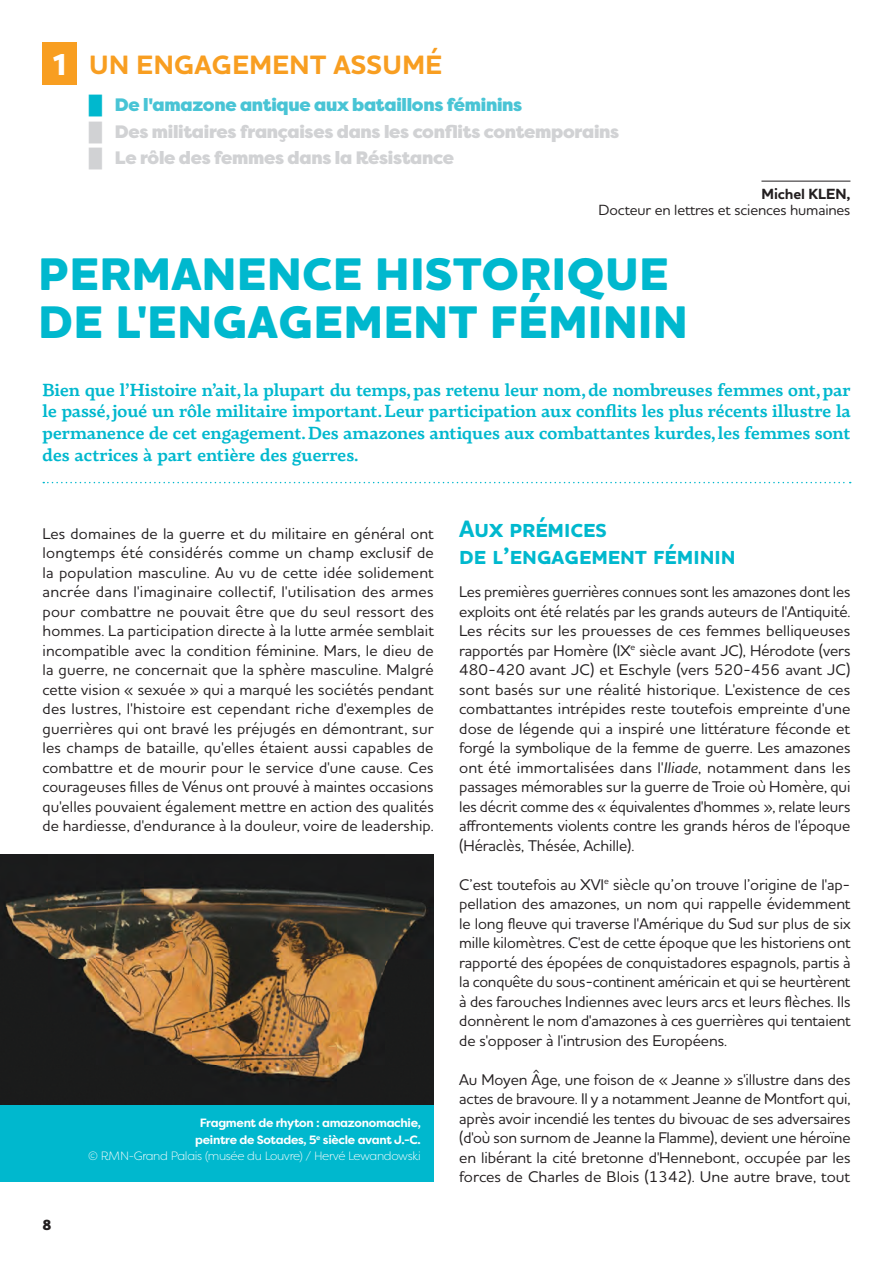
<style>
.page{position:relative;width:893px;height:1263px;background:#fff}
.page>*{position:absolute;margin:0;border:0;box-sizing:border-box;transform-origin:0 0}
.t1{font:800 46.5px/48px "Houschka Pro";letter-spacing:.015em;color:#00b8ce}
.t2{font:700 27px "Houschka Pro";letter-spacing:.015em;color:#f89e21}
.t3{font:700 24px/27px "Houschka Pro";color:#00b8ce}
.t4{font:700 18px/21.6px "Basco Std";letter-spacing:-.005em;color:#00b8ce;text-align:justify}
.t5{font:900 18px/26.4px "Filson Pro";letter-spacing:-.015em;color:#d1d2d4}
.t6{font:900 18px "Filson Pro";letter-spacing:-.015em;color:#49c4d5}
.t7{font:500 15.75px/19.5px "Houschka Pro";letter-spacing:-.005em;color:#231f20;text-align:justify}
.t8{font:500 15px "Houschka Pro";letter-spacing:-.01em;color:#231f20}
.t9{font:700 15px "Houschka Pro";letter-spacing:-.01em;color:#231f20}
.t10{font:800 15px "Houschka Pro";color:#231f20}
.t11{font:700 12px/16.5px "Filson Pro";letter-spacing:-.025em;color:#fff;text-align:right}
.s1{font-family:"Filson Pro";font-weight:800;font-size:30px;color:#fff}
.s2{font-style:italic}
.s3{font-weight:300}
</style>
<div class="page">
<div style="left:43px;top:43px;width:34px;height:42px;background:#f89e21"></div>
<hr style="left:761px;top:181px;width:89px;height:1px;background:#231f20">
<svg style="left:43px;top:482px;width:808px;height:1px"></svg>
<img style="left:0;top:855px;width:434px;height:250px">
<div style="left:0;top:1105px;width:434px;height:77px;background:#00b8ce"></div>
<h2 class="t2" style="left:53px;top:55px;width:391px"><span class="s1">1</span> UN ENGAGEMENT ASSUMÉ</h2>
<p class="t6" style="left:115px;top:98px;width:409px">De l'amazone antique aux bataillons féminins</p>
<p class="t5" style="left:115px;top:120px;width:506px">Des militaires françaises dans les conflits contemporains<br>Le rôle des femmes dans la Résistance</p>
<p class="t9" style="left:762px;top:188px;width:90px">Michel KLEN,</p>
<p class="t8" style="left:599px;top:204px;width:253px">Docteur en lettres et sciences humaines</p>
<h1 class="t1" style="left:39px;top:250px;width:650px">PERMANENCE HISTORIQUE<br>DE L'ENGAGEMENT FÉMININ</h1>
<p class="t4" style="left:43px;top:381px;width:810px">Bien que l’Histoire n’ait, la plupart du temps, pas retenu leur nom, de nombreuses femmes ont, par le passé, joué un rôle militaire important. Leur participation aux conflits les plus récents illustre la permanence de cet engagement. Des amazones antiques aux combattantes kurdes, les femmes sont des actrices à part entière des guerres.</p>
<p class="t7" style="left:43px;top:525px;width:393px">Les domaines de la guerre et du militaire en général ont longtemps été considérés comme un champ exclusif de la population masculine. Au vu de cette idée solidement ancrée dans l'imaginaire collectif, l'utilisation des armes pour combattre ne pouvait être que du seul ressort des hommes. La participation directe à la lutte armée semblait incompatible avec la condition féminine. Mars, le dieu de la guerre, ne concernait que la sphère masculine. Malgré cette vision « sexuée » qui a marqué les sociétés pendant des lustres, l'histoire est cependant riche d'exemples de guerrières qui ont bravé les préjugés en démontrant, sur les champs de bataille, qu'elles étaient aussi capables de combattre et de mourir pour le service d'une cause. Ces courageuses filles de Vénus ont prouvé à maintes occasions qu'elles pouvaient également mettre en action des qualités de hardiesse, d'endurance à la douleur, voire de leadership.</p>
<h3 class="t3" style="left:459px;top:518px;width:278px">Aux pr mices<br>de l’engagement f minin</h3>
<p class="t7" style="left:459px;top:584px;width:393px">Les premières guerrières connues sont les amazones dont les exploits ont été relatés par les grands auteurs de l'Antiquité.<br>Les récits sur les prouesses de ces femmes belliqueuses rapportés par Homère (IX<sup>e</sup> siècle avant JC), Hérodote (vers 480-420 avant JC) et Eschyle (vers 520-456 avant JC) sont basés sur une réalité historique. L'existence de ces combattantes intrépides reste toutefois empreinte d'une dose de légende qui a inspiré une littérature féconde et forgé la symbolique de la femme de guerre. Les amazones ont été immortalisées dans l'<span class="s2">Iliade</span>, notamment dans les passages mémorables sur la guerre de Troie où Homère, qui les décrit comme des « équivalentes d'hommes », relate leurs affrontements violents contre les grands héros de l'époque (Héraclès, Thésée, Achille).</p>
<p class="t7" style="left:459px;top:876px;width:393px">C’est toutefois au XVI<sup>e</sup> siècle qu’on trouve l’origine de l'ap&shy;pellation des amazones, un nom qui rappelle évidemment le long fleuve qui traverse l'Amérique du Sud sur plus de six mille kilomètres. C'est de cette époque que les historiens ont rapporté des épopées de conquistadores espagnols, partis à la conquête du sous-continent américain et qui se heurtèrent à des farouches Indiennes avec leurs arcs et leurs flèches. Ils donnèrent le nom d'amazones à ces guerrières qui tentaient de s'opposer à l'intrusion des Européens.</p>
<p class="t7" style="left:459px;top:1071px;width:393px">Au Moyen Âge, une foison de « Jeanne » s'illustre dans des actes de bravoure. Il y a notamment Jeanne de Montfort qui, après avoir incendié les tentes du bivouac de ses adversaires (d'où son surnom de Jeanne la Flamme), devient une héroïne en libérant la cité bretonne d'Hennebont, occupée par les forces de Charles de Blois (1342). Une autre brave, tout</p>
<p class="t11" style="left:88px;top:1115px;width:334px">Fragment de rhyton- : amazonomachie,<br>peintre de Sotades, 5<sup>e</sup> siècle avant J.-C.<br><span class="s3">© RMN-Grand Palais (musée du Louvre) / Hervé Lewandowski</span></p>
<p class="t10" style="left:43px;top:1216px;width:10px">8</p>
</div>
